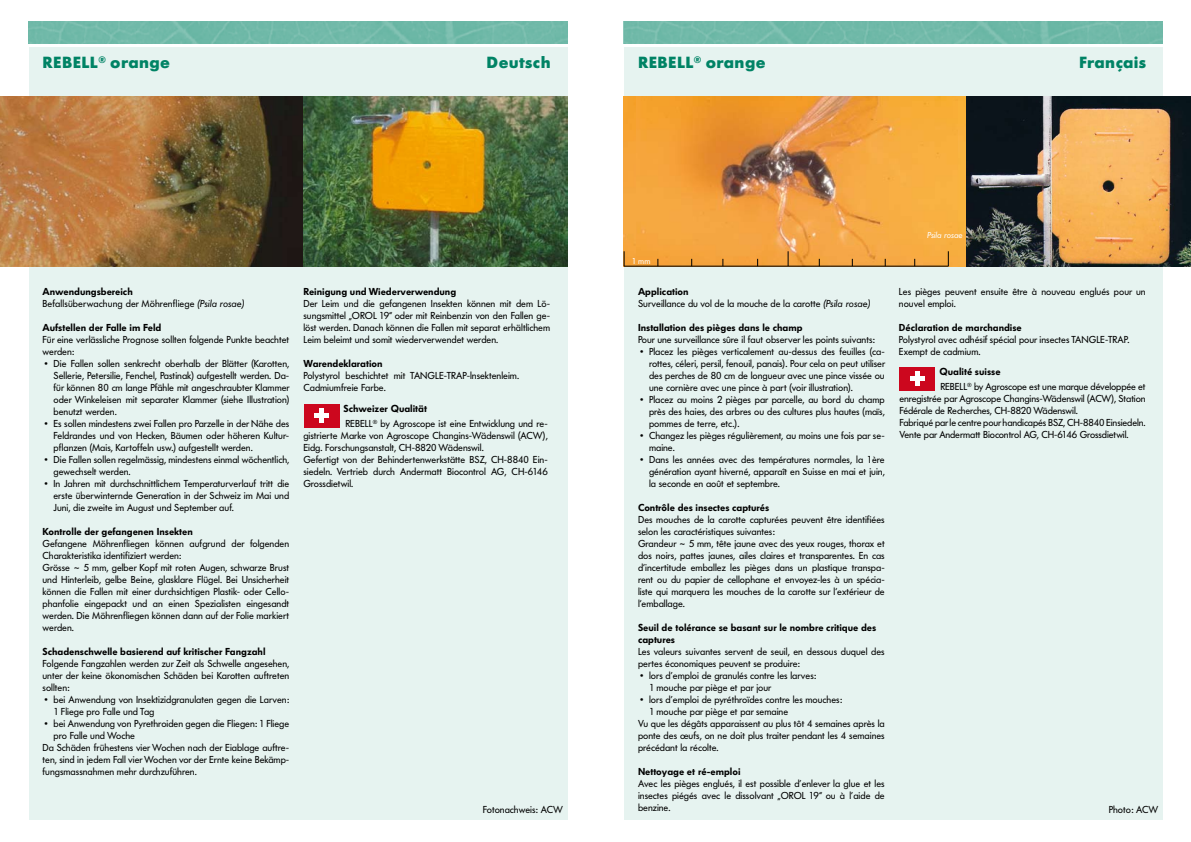
<style>
.page{position:relative;width:1191px;height:842px;background:#fff}
.page>*{position:absolute;margin:0;border:0;box-sizing:border-box;transform-origin:0 0}
.t1{font:700 16px "Futura Serie BQ";letter-spacing:.025em;color:#008365}
.t2{font:10px/12px "Futura Serie BQ";color:#000}
.t3{font:600 10px/12px "Futura Serie BQ";color:#000}
.t4{font:italic 8.5px "Futura Serie BQ";letter-spacing:.01em;color:#fff}
.t5{font:8.5px "Futura Serie BQ";color:#fff}
.s1{font-weight:600}
.s2{font-style:italic}
</style>
<div class="page">
<div style="left:29px;top:47px;width:538px;height:772px;background:#e6f3f0"></div>
<img style="left:29px;top:21px;width:538px;height:23px">
<div style="left:624px;top:47px;width:538px;height:772px;background:#e6f3f0"></div>
<img style="left:624px;top:21px;width:538px;height:23px">
<img style="left:0;top:96px;width:567px;height:170px">
<div style="left:899px;top:367px;width:36px;height:24px;background:#cc071e"></div>
<hr style="left:910px;top:377px;width:14px;height:4px;background:#fff">
<hr style="left:915px;top:372px;width:4px;height:14px;background:#fff">
<div style="left:304px;top:404px;width:35px;height:23px;background:#cc071e"></div>
<div style="left:314px;top:413px;width:15px;height:5px;background:#fff"></div>
<div style="left:319px;top:408px;width:5px;height:15px;background:#fff"></div>
<img style="left:624px;top:96px;width:12px;height:170px">
<img style="left:636px;top:96px;width:555px;height:170px">
<hr style="left:624px;top:266px;width:324px;height:1px;background:#000">
<svg style="left:788px;top:251px;width:1px;height:15px"></svg>
<svg style="left:948px;top:251px;width:1px;height:15px"></svg>
<svg style="left:624px;top:251px;width:1px;height:15px"></svg>
<h1 class="t1" style="left:43px;top:53px;width:129px">REBELL<sup>®</sup> orange</h1>
<h1 class="t1" style="left:486px;top:53px;width:66px">Deutsch</h1>
<h1 class="t1" style="left:638px;top:53px;width:129px">REBELL<sup>®</sup> orange</h1>
<h1 class="t1" style="left:1079px;top:53px;width:69px">Français</h1>
<p class="t5" style="left:632px;top:256px;width:20px">1 mm</p>
<p class="t4" style="left:927px;top:230px;width:37px">Psila rosae</p>
<p class="t2" style="left:43px;top:286px;width:203px"><span class="s1">Anwendungsbereich<br></span>Befallsüberwachung der Möhrenfliege <span class="s2">(Psila rosae)</span></p>
<p class="t3" style="left:43px;top:322px;width:120px">Aufstellen der Falle im Feld</p>
<p class="t2" style="left:43px;top:334px;width:248px">Für eine verlässliche Prognose sollten folgende Punkte beachtet werden:</p>
<p class="t2" style="left:54px;top:358px;width:238px;text-align:justify;text-indent:-9px">• Die Fallen sollen senkrecht oberhalb der Blätter (Karotten, Sellerie, Petersilie, Fenchel, Pastinak) aufgestellt werden. Da&shy;für können 80 cm lange Pfähle mit angeschraubter Klammer oder Winkeleisen mit separater Klammer (siehe Illustration) benutzt werden.</p>
<p class="t2" style="left:54px;top:418px;width:237px;text-align:justify;text-indent:-9px">• Es sollen mindestens zwei Fallen pro Parzelle in der Nähe des Feldrandes und von Hecken, Bäumen oder höheren Kultur&shy;pflanzen (Mais, Kartoffeln usw.) aufgestellt werden.</p>
<p class="t2" style="left:54px;top:454px;width:237px;text-indent:-9px">• Die Fallen sollen regelmässig, mindestens einmal wöchentlich, gewechselt werden.</p>
<p class="t2" style="left:54px;top:478px;width:237px;text-align:justify;text-indent:-9px">• In Jahren mit durchschnittlichem Temperaturverlauf tritt die erste überwinternde Generation in der Schweiz im Mai und Juni, die zweite im August und September auf.</p>
<p class="t3" style="left:43px;top:526px;width:152px">Kontrolle der gefangenen Insekten</p>
<p class="t2" style="left:43px;top:538px;width:248px">Gefangene Möhrenfliegen können aufgrund der folgenden Charakteristika identifiziert werden:<br>Grösse ~ 5 mm, gelber Kopf mit roten Augen, schwarze Brust und Hinterleib, gelbe Beine, glasklare Flügel. Bei Unsicherheit können die Fallen mit einer durchsichtigen Plastik- oder Cello&shy;phanfolie eingepackt und an einen Spezialisten eingesandt werden. Die Möhrenfliegen können dann auf der Folie markiert werden.</p>
<p class="t3" style="left:43px;top:646px;width:224px">Schadenschwelle basierend auf kritischer Fangzahl</p>
<p class="t2" style="left:43px;top:658px;width:248px;text-align:justify">Folgende Fangzahlen werden zur Zeit als Schwelle angesehen, unter der keine ökonomischen Schäden bei Karotten auftreten sollten:</p>
<p class="t2" style="left:54px;top:694px;width:237px;text-indent:-9px">• bei Anwendung von Insektizidgranulaten gegen die Larven:<br>1 Fliege pro Falle und Tag</p>
<p class="t2" style="left:45px;top:718px;width:246px">• bei Anwendung von Pyrethroiden gegen die Fliegen: 1 Fliege</p>
<p class="t2" style="left:54px;top:730px;width:83px">pro Falle und Woche</p>
<p class="t2" style="left:43px;top:742px;width:248px">Da Schäden frühestens vier Wochen nach der Eiablage auftre-</p>
<p class="t2" style="left:43px;top:754px;width:248px">ten, sind in jedem Fall vier Wochen vor der Ernte keine Bekämp-</p>
<p class="t2" style="left:43px;top:766px;width:156px">fungsmassnahmen mehr durchzuführen.</p>
<p class="t2" style="left:899px;top:286px;width:248px">Les pièges peuvent ensuite être à nouveau englués pour un nouvel emploi.</p>
<p class="t3" style="left:899px;top:322px;width:124px">Déclaration de marchandise</p>
<p class="t2" style="left:899px;top:334px;width:232px">Polystyrol avec adhésif spécial pour insectes TANGLE-TRAP.<br>Exempt de cadmium.</p>
<p class="t3" style="left:303px;top:286px;width:154px">Reinigung und Wiederverwendung</p>
<p class="t2" style="left:303px;top:298px;width:248px;text-align:justify">Der Leim und die gefangenen Insekten können mit dem Lö&shy;sungsmittel „OROL 19“ oder mit Reinbenzin von den Fallen ge&shy;löst werden. Danach können die Fallen mit separat erhältlichem Leim beleimt und somit wiederverwendet werden.</p>
<p class="t3" style="left:303px;top:358px;width:81px">Warendeklaration</p>
<p class="t2" style="left:303px;top:370px;width:217px">Polystyrol beschichtet mit TANGLE-TRAP-lnsektenleim.<br>Cadmiumfreie Farbe.</p>
<p class="t2" style="left:638px;top:286px;width:233px"><span class="s1">Application<br></span>Surveillance du vol de la mouche de la carotte <span class="s2">(Psila rosae)</span></p>
<p class="t3" style="left:638px;top:322px;width:166px">Installation des pièges dans le champ</p>
<p class="t2" style="left:638px;top:334px;width:238px">Pour une surveillance sûre il faut observer les points suivants:</p>
<p class="t2" style="left:649px;top:346px;width:238px;text-align:justify;text-indent:-9px">• Placez les pièges verticalement au-dessus des feuilles (ca&shy;rottes, céleri, persil, fenouil, panais). Pour cela on peut utiliser des perches de 80 cm de longueur avec une pince vissée ou une cornière avec une pince à part (voir illustration).</p>
<p class="t2" style="left:649px;top:394px;width:237px;text-align:justify;text-indent:-9px">• Placez au moins 2 pièges par parcelle, au bord du champ près des haies, des arbres ou des cultures plus hautes (maïs, pommes de terre, etc.).</p>
<p class="t2" style="left:649px;top:430px;width:237px;text-indent:-9px">• Changez les pièges régulièrement, au moins une fois par se&shy;maine.</p>
<p class="t2" style="left:649px;top:454px;width:237px;text-align:justify;text-indent:-9px">• Dans les années avec des températures normales, la 1ère génération ayant hiverné, apparaît en Suisse en mai et juin, la seconde en août et septembre.</p>
<p class="t3" style="left:638px;top:502px;width:133px">Contrôle des insectes capturés</p>
<p class="t2" style="left:638px;top:514px;width:248px">Des mouches de la carotte capturées peuvent être identifiées selon les caractéristiques suivantes:<br>Grandeur ~ 5 mm, tête jaune avec des yeux rouges, thorax et dos noirs, pattes jaunes, ailes claires et transparentes. En cas d‘incertitude emballez les pièges dans un plastique transpa&shy;rent ou du papier de cellophane et envoyez-les à un spécia&shy;liste qui marquera les mouches de la carotte sur l‘extérieur de l‘emballage.</p>
<p class="t3" style="left:638px;top:622px;width:240px">Seuil de tolérance se basant sur le nombre critique des captures</p>
<p class="t2" style="left:638px;top:646px;width:248px">Les valeurs suivantes servent de seuil, en dessous duquel des pertes économiques peuvent se produire:</p>
<p class="t2" style="left:649px;top:670px;width:169px;text-indent:-9px">• lors d’emploi de granulés contre les larves:<br>1 mouche par piège et par jour</p>
<p class="t2" style="left:640px;top:694px;width:204px">• lors d’emploi de pyréthroïdes contre les mouches:</p>
<p class="t2" style="left:649px;top:706px;width:141px">1 mouche par piège et par semaine</p>
<p class="t2" style="left:638px;top:718px;width:248px">Vu que les dégâts apparaissent au plus tôt 4 semaines après la</p>
<p class="t2" style="left:638px;top:730px;width:248px">ponte des œufs, on ne doit plus traiter pendant les 4 semaines</p>
<p class="t2" style="left:638px;top:742px;width:82px">précédant la récolte.</p>
<p class="t3" style="left:638px;top:766px;width:104px">Nettoyage et ré-emploi</p>
<p class="t2" style="left:638px;top:778px;width:248px;text-align:justify">Avec les pièges englués, il est possible d’enlever la glue et les insectes piégés avec le dissolvant „OROL 19“ ou à l’aide de benzine.</p>
<p class="t3" style="left:939px;top:366px;width:63px">Qualité suisse</p>
<p class="t2" style="left:899px;top:381px;width:248px;text-indent:41px">REBELL<sup>®</sup> by Agroscope est une marque développée et enregistrée par Agroscope Changins-Wädenswil (ACW), Station Fédérale de Recherches, CH-8820 Wädenswil.<br>Fabriqué par le centre pour handicapés BSZ, CH-8840 Einsiedeln.<br>Vente par Andermatt Biocontrol AG, CH-6146 Grossdietwil.</p>
<p class="t3" style="left:343px;top:403px;width:85px">Schweizer Qualität</p>
<p class="t2" style="left:303px;top:418px;width:246px;text-indent:42px">REBELL<sup>®</sup> by Agroscope ist eine Entwicklung und re&shy;gistrierte Marke von Agroscope Changins-Wädenswil (ACW), Eidg. Forschungsanstalt, CH-8820 Wädenswil.<br>Gefertigt von der Behindertenwerkstätte BSZ, CH-8840 Ein&shy;siedeln. Vertrieb durch Andermatt Biocontrol AG, CH-6146<br>Grossdietwil.</p>
<p class="t2" style="left:483px;top:804px;width:82px">Fotonachweis: ACW</p>
<p class="t2" style="left:1108px;top:804px;width:51px">Photo: ACW</p>
</div>
